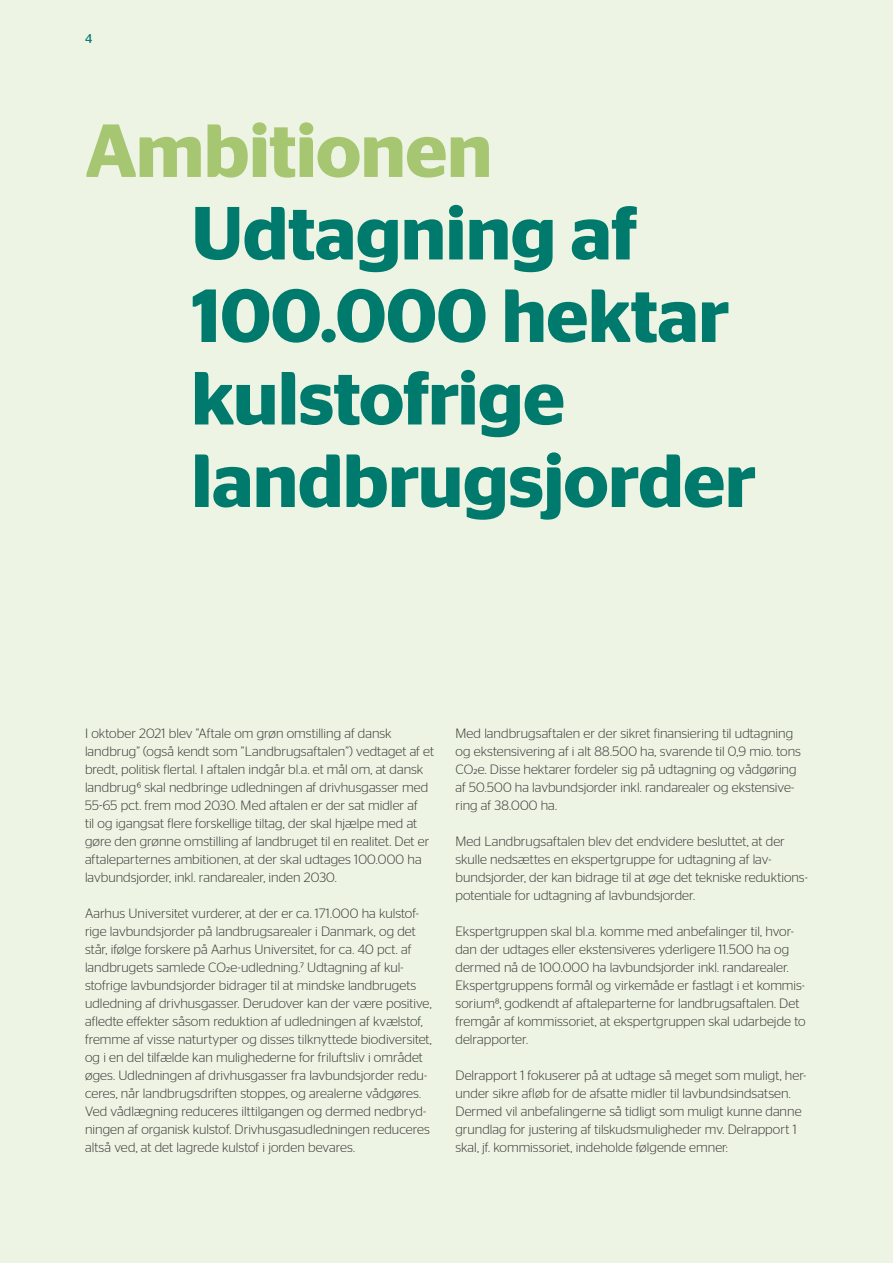
<style>
.page{position:relative;width:893px;height:1263px;background:#edf4e3}
.page>*{position:absolute;margin:0;border:0;box-sizing:border-box;transform-origin:0 0}
.t1{font:600 75px/82.5px "Stag Sans";letter-spacing:-.005em;color:#007a6c}
.t2{font:600 75px "Stag Sans";letter-spacing:-.005em;color:#a7c671}
.t3{font:300 13.5px/18px "Stag Sans";color:#373535}
.t4{font:12.75px "Stag Sans";color:#007a6c}
</style>
<div class="page">
<p class="t4" style="left:85px;top:32px;width:9px">4</p>
<h1 class="t2" style="left:85px;top:107px;width:409px">Ambitionen</h1>
<h1 class="t1" style="left:191px;top:192px;width:566px">Udtagning af<br>100.000 hektar kulstofrige landbrugsjorder</h1>
<p class="t3" style="left:85px;top:724px;width:350px">I oktober 2021 blev ”Aftale om grøn omstilling af dansk landbrug” (også kendt som ”Landbrugsaftalen”) vedtaget af et bredt, politisk flertal. I aftalen indgår bl.a. et mål om, at dansk landbrug6 skal nedbringe udledningen af drivhusgasser med 55-65 pct. frem mod 2030. Med aftalen er der sat midler af<br>til og igangsat flere forskellige tiltag, der skal hjælpe med at gøre den grønne omstilling af landbruget til en realitet. Det er aftaleparternes ambitionen, at der skal udtages 100.000 ha lavbundsjorder, inkl. randarealer, inden 2030.</p>
<p class="t3" style="left:85px;top:904px;width:348px">Aarhus Universitet vurderer, at der er ca. 171.000 ha kulstof&shy;rige lavbundsjorder på landbrugsarealer i Danmark, og det står, ifølge forskere på Aarhus Universitet, for ca. 40 pct. af landbrugets samlede CO2e-udledning.7 Udtagning af kul&shy;stofrige lavbundsjorder bidrager til at mindske landbrugets udledning af drivhusgasser. Derudover kan der være positive, afledte effekter såsom reduktion af udledningen af kvælstof, fremme af visse naturtyper og disses tilknyttede biodiversitet, og i en del tilfælde kan mulighederne for friluftsliv i området øges. Udledningen af drivhusgasser fra lavbundsjorder redu&shy;ceres, når landbrugsdriften stoppes, og arealerne vådgøres.<br>Ved vådlægning reduceres ilttilgangen og dermed nedbryd&shy;ningen af organisk kulstof. Drivhusgasudledningen reduceres altså ved, at det lagrede kulstof i jorden bevares.</p>
<p class="t3" style="left:455px;top:724px;width:347px">Med landbrugsaftalen er der sikret finansiering til udtagning og ekstensivering af i alt 88.500 ha, svarende til 0,9 mio. tons CO2e. Disse hektarer fordeler sig på udtagning og vådgøring af 50.500 ha lavbundsjorder inkl. randarealer og ekstensive&shy;ring af 38.000 ha.</p>
<p class="t3" style="left:455px;top:832px;width:354px">Med Landbrugsaftalen blev det endvidere besluttet, at der skulle nedsættes en ekspertgruppe for udtagning af lav&shy;bundsjorder, der kan bidrage til at øge det tekniske reduktions&shy;potentiale for udtagning af lavbundsjorder.</p>
<p class="t3" style="left:455px;top:922px;width:352px">Ekspertgruppen skal bl.a. komme med anbefalinger til, hvor&shy;dan der udtages eller ekstensiveres yderligere 11.500 ha og dermed nå de 100.000 ha lavbundsjorder inkl. randarealer.<br>Ekspertgruppens formål og virkemåde er fastlagt i et kommis&shy;sorium8, godkendt af aftaleparterne for landbrugsaftalen. Det fremgår af kommissoriet, at ekspertgruppen skal udarbejde to delrapporter.</p>
<p class="t3" style="left:455px;top:1066px;width:352px">Delrapport 1 fokuserer på at udtage så meget som muligt, her&shy;under sikre afløb for de afsatte midler til lavbundsindsatsen.<br>Dermed vil anbefalingerne så tidligt som muligt kunne danne grundlag for justering af tilskudsmuligheder mv. Delrapport 1 skal, jf. kommissoriet, indeholde følgende emner:</p>
</div>
